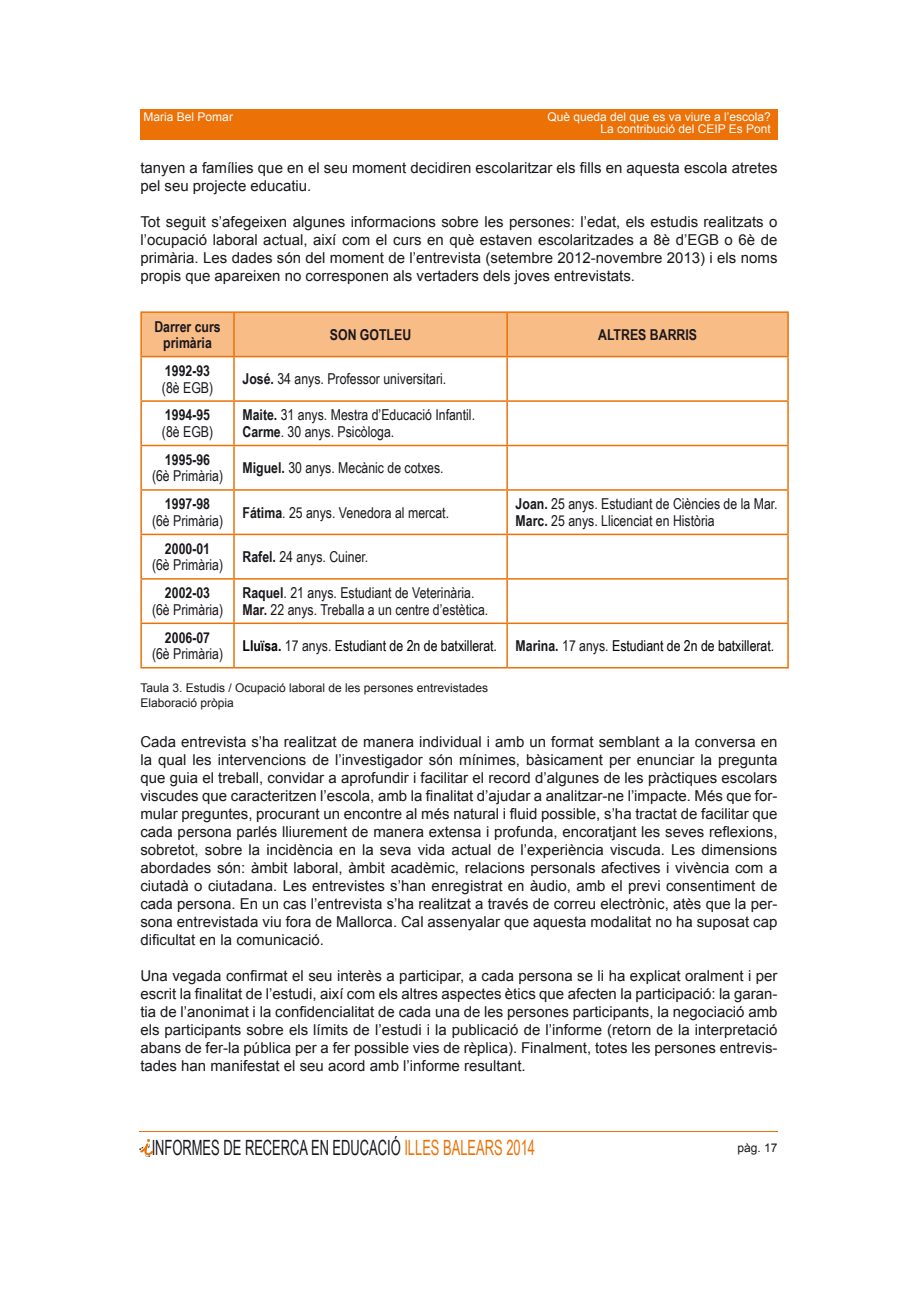
<style>
.page{position:relative;width:919px;height:1289px;background:#fff}
.page>*{position:absolute;margin:0;border:0;box-sizing:border-box;transform-origin:0 0}
.t1{font:21px "Arial Narrow";color:#1a171c;scale:.75 1}
.Text_1{font:15px/18px "Arial";color:#1a171c;text-align:justify}
.Text_taula{font:15px/16.5px "Arial Narrow";color:#1a171c}
.Text_taula_centrat{font:15px/16.5px "Arial Narrow";color:#1a171c;text-align:center}
.Text_taula-2{font:15px "Arial Narrow";color:#000}
.Capsalera_taula{font:700 15px/16.5px "Arial Narrow";color:#1a171c;text-align:center}
.Text_taula_centrat-2{font:700 15px/16.5px "Arial Narrow";color:#1a171c}
.Peu_de_foto{font:12px/15px "Arial";color:#1a171c}
.t2{font:12px/12px "Arial";color:#fff;text-align:right}
.s1{font-weight:400}
.s2{font-weight:700}
.s3{color:#1a171c}
.s4{font-weight:700;color:#1a171c}
.s5{color:#ec7107}
</style>
<div class="page">
<div style="left:140px;top:109px;width:637px;height:30px;background:#ec7107"></div>
<hr style="left:139px;top:1131px;width:638px;height:1px;background:#ec7107">
<svg style="left:139px;top:1139px;width:14px;height:18px"></svg>
<div style="left:142px;top:313px;width:645px;height:43px;background:#f8bc87"></div>
<hr style="left:233px;top:313px;width:2px;height:43px;background:#ec7107">
<hr style="left:506px;top:313px;width:2px;height:43px;background:#ec7107">
<hr style="left:233px;top:357px;width:2px;height:43px;background:#ec7107">
<hr style="left:506px;top:357px;width:2px;height:43px;background:#ec7107">
<hr style="left:140px;top:400px;width:94px;height:2px;background:#ec7107">
<hr style="left:234px;top:400px;width:273px;height:2px;background:#ec7107">
<hr style="left:233px;top:402px;width:2px;height:43px;background:#ec7107">
<hr style="left:507px;top:400px;width:281px;height:2px;background:#ec7107">
<hr style="left:506px;top:402px;width:2px;height:43px;background:#ec7107">
<hr style="left:140px;top:445px;width:94px;height:1px;background:#ec7107">
<hr style="left:234px;top:445px;width:273px;height:1px;background:#ec7107">
<hr style="left:233px;top:446px;width:2px;height:43px;background:#ec7107">
<hr style="left:507px;top:445px;width:281px;height:1px;background:#ec7107">
<hr style="left:506px;top:446px;width:2px;height:43px;background:#ec7107">
<hr style="left:140px;top:489px;width:94px;height:1px;background:#ec7107">
<hr style="left:234px;top:489px;width:273px;height:1px;background:#ec7107">
<hr style="left:233px;top:490px;width:2px;height:43px;background:#ec7107">
<hr style="left:507px;top:489px;width:281px;height:1px;background:#ec7107">
<hr style="left:506px;top:490px;width:2px;height:43px;background:#ec7107">
<hr style="left:140px;top:533px;width:94px;height:2px;background:#ec7107">
<hr style="left:234px;top:533px;width:273px;height:2px;background:#ec7107">
<hr style="left:233px;top:535px;width:2px;height:43px;background:#ec7107">
<hr style="left:507px;top:533px;width:281px;height:2px;background:#ec7107">
<hr style="left:506px;top:535px;width:2px;height:43px;background:#ec7107">
<hr style="left:140px;top:578px;width:94px;height:1px;background:#ec7107">
<hr style="left:234px;top:578px;width:273px;height:1px;background:#ec7107">
<hr style="left:233px;top:579px;width:2px;height:43px;background:#ec7107">
<hr style="left:507px;top:578px;width:281px;height:1px;background:#ec7107">
<hr style="left:506px;top:579px;width:2px;height:43px;background:#ec7107">
<hr style="left:140px;top:622px;width:94px;height:2px;background:#ec7107">
<hr style="left:234px;top:622px;width:273px;height:2px;background:#ec7107">
<hr style="left:233px;top:624px;width:2px;height:43px;background:#ec7107">
<hr style="left:507px;top:622px;width:281px;height:2px;background:#ec7107">
<hr style="left:506px;top:624px;width:2px;height:43px;background:#ec7107">
<hr style="left:140px;top:667px;width:94px;height:1px;background:#ec7107">
<hr style="left:234px;top:667px;width:273px;height:1px;background:#ec7107">
<hr style="left:507px;top:667px;width:281px;height:1px;background:#ec7107">
<hr style="left:140px;top:357px;width:2px;height:43px;background:#ec7107">
<hr style="left:787px;top:357px;width:1px;height:43px;background:#ec7107">
<hr style="left:140px;top:402px;width:2px;height:43px;background:#ec7107">
<hr style="left:787px;top:402px;width:1px;height:43px;background:#ec7107">
<hr style="left:140px;top:446px;width:2px;height:43px;background:#ec7107">
<hr style="left:787px;top:446px;width:1px;height:43px;background:#ec7107">
<hr style="left:140px;top:490px;width:2px;height:43px;background:#ec7107">
<hr style="left:787px;top:490px;width:1px;height:43px;background:#ec7107">
<hr style="left:140px;top:535px;width:2px;height:43px;background:#ec7107">
<hr style="left:787px;top:535px;width:1px;height:43px;background:#ec7107">
<hr style="left:140px;top:579px;width:2px;height:43px;background:#ec7107">
<hr style="left:787px;top:579px;width:1px;height:43px;background:#ec7107">
<hr style="left:140px;top:624px;width:2px;height:43px;background:#ec7107">
<hr style="left:787px;top:624px;width:1px;height:43px;background:#ec7107">
<hr style="left:140px;top:311px;width:94px;height:2px;background:#ec7107">
<hr style="left:140px;top:313px;width:2px;height:43px;background:#ec7107">
<hr style="left:234px;top:311px;width:273px;height:2px;background:#ec7107">
<hr style="left:507px;top:311px;width:281px;height:2px;background:#ec7107">
<hr style="left:787px;top:313px;width:1px;height:43px;background:#ec7107">
<hr style="left:140px;top:356px;width:94px;height:1px;background:#ec7107">
<hr style="left:234px;top:356px;width:273px;height:1px;background:#ec7107">
<hr style="left:507px;top:356px;width:281px;height:1px;background:#ec7107">
<p class="t2" style="left:144px;top:111px;width:91px">Maria Bel Pomar</p>
<p class="t2" style="left:547px;top:111px;width:225px">Què queda del que es va viure a l’escola?<br>La contribució del CEIP Es Pont</p>
<p class="Text_1" style="left:140px;top:158px;width:638px">tanyen a famílies que en el seu moment decidiren escolaritzar els fills en aquesta escola atretes pel seu projecte educatiu.</p>
<p class="Text_1" style="left:140px;top:212px;width:638px">Tot seguit s’afegeixen algunes informacions sobre les persones: l’edat, els estudis realitzats o l’ocupació laboral actual, així com el curs en què estaven escolaritzades a 8è d’EGB o 6è de primària. Les dades són del moment de l’entrevista (setembre 2012-novembre 2013) i els noms propis que apareixen no corresponen als vertaders dels joves entrevistats.</p>
<p class="Capsalera_taula" style="left:154px;top:317px;width:68px">Darrer curs primària</p>
<p class="Capsalera_taula" style="left:330px;top:325px;width:83px">SON GOTLEU</p>
<p class="Capsalera_taula" style="left:598px;top:325px;width:100px">ALTRES BARRIS</p>
<p class="Text_taula_centrat-2" style="left:162px;top:362px;width:53px">1992-93 <span class="s1">(8è EGB)</span></p>
<p class="Text_taula" style="left:242px;top:370px;width:205px"><span class="s2">José.</span> 34 anys. Professor universitari.</p>
<p class="Text_taula_centrat-2" style="left:162px;top:406px;width:53px">1994-95 <span class="s1">(8è EGB)</span></p>
<p class="Text_taula" style="left:242px;top:406px;width:234px"><span class="s2">Maite.</span> 31 anys. Mestra d’Educació Infantil.<br><span class="s2">Carme</span>. 30 anys. Psicòloga.</p>
<p class="Text_taula_centrat" style="left:152px;top:451px;width:73px"><span class="s2">1995-96<br></span>(6è Primària)</p>
<p class="Text_taula" style="left:242px;top:459px;width:203px"><span class="s2">Miguel.</span> 30 anys. Mecànic de cotxes.</p>
<p class="Text_taula_centrat" style="left:152px;top:495px;width:73px"><span class="s2">1997-98<br></span>(6è Primària)</p>
<p class="Text_taula" style="left:242px;top:503px;width:208px"><span class="s2">Fátima</span>. 25 anys. Venedora al mercat.</p>
<p class="Text_taula" style="left:515px;top:495px;width:263px"><span class="s2">Joan.</span> 25 anys. Estudiant de Ciències de la Mar.<br><span class="s2">Marc.</span> 25 anys. Llicenciat en Història</p>
<p class="Text_taula_centrat" style="left:152px;top:539px;width:73px"><span class="s2">2000-01<br></span>(6è Primària)</p>
<p class="Text_taula" style="left:242px;top:548px;width:127px"><span class="s2">Rafel.</span> 24 anys. Cuiner.</p>
<p class="Text_taula_centrat" style="left:152px;top:584px;width:73px"><span class="s2">2002-03<br></span>(6è Primària)</p>
<p class="Text_taula" style="left:242px;top:584px;width:247px"><span class="s2">Raquel</span>. 21 anys. Estudiant de Veterinària.<br><span class="s2">Mar.</span> 22 anys. Treballa a un centre d’estètica.</p>
<p class="Text_taula_centrat" style="left:152px;top:628px;width:73px"><span class="s2">2006-07<br></span>(6è Primària)</p>
<p class="Text_taula-2" style="left:242px;top:634px;width:256px"><span class="s2">Lluïsa.</span> <span class="s3">17 anys.</span> Estudiant de 2n de batxillerat.</p>
<p class="Text_taula-2" style="left:515px;top:634px;width:260px"><span class="s4">Marina.</span> <span class="s3">17 anys.</span> Estudiant de 2n de batxillerat.</p>
<p class="Peu_de_foto" style="left:140px;top:680px;width:349px">Taula 3. Estudis / Ocupació laboral de les persones entrevistades<br>Elaboració pròpia</p>
<p class="Text_1" style="left:140px;top:733px;width:638px">Cada entrevista s’ha realitzat de manera individual i amb un format semblant a la conversa en la qual les intervencions de l’investigador són mínimes, bàsicament per enunciar la pregunta que guia el treball, convidar a aprofundir i facilitar el record d’algunes de les pràctiques escolars viscudes que caracteritzen l’escola, amb la finalitat d’ajudar a analitzar-ne l’impacte. Més que for&shy;mular preguntes, procurant un encontre al més natural i fluid possible, s’ha tractat de facilitar que cada persona parlés lliurement de manera extensa i profunda, encoratjant les seves reflexions, sobretot, sobre la incidència en la seva vida actual de l’experiència viscuda. Les dimensions abordades són: àmbit laboral, àmbit acadèmic, relacions personals afectives i vivència com a ciutadà o ciutadana. Les entrevistes s’han enregistrat en àudio, amb el previ consentiment de cada persona. En un cas l’entrevista s’ha realitzat a través de correu electrònic, atès que la per&shy;sona entrevistada viu fora de Mallorca. Cal assenyalar que aquesta modalitat no ha suposat cap dificultat en la comunicació.</p>
<p class="Text_1" style="left:140px;top:967px;width:638px">Una vegada confirmat el seu interès a participar, a cada persona se li ha explicat oralment i per escrit la finalitat de l’estudi, així com els altres aspectes ètics que afecten la participació: la garan&shy;tia de l’anonimat i la confidencialitat de cada una de les persones participants, la negociació amb els participants sobre els límits de l’estudi i la publicació de l’informe (retorn de la interpretació abans de fer-la pública per a fer possible vies de rèplica). Finalment, totes les persones entrevis&shy;tades han manifestat el seu acord amb l’informe resultant.</p>
<h1 class="t1" style="left:152px;top:1132px;width:512px">INFORMES DE RECERCA EN EDUCACIÓ <span class="s5">ILLES BALEARS 2014</span></h1>
<p class="Peu_de_foto" style="left:737px;top:1139px;width:42px">pàg. 17</p>
</div>
